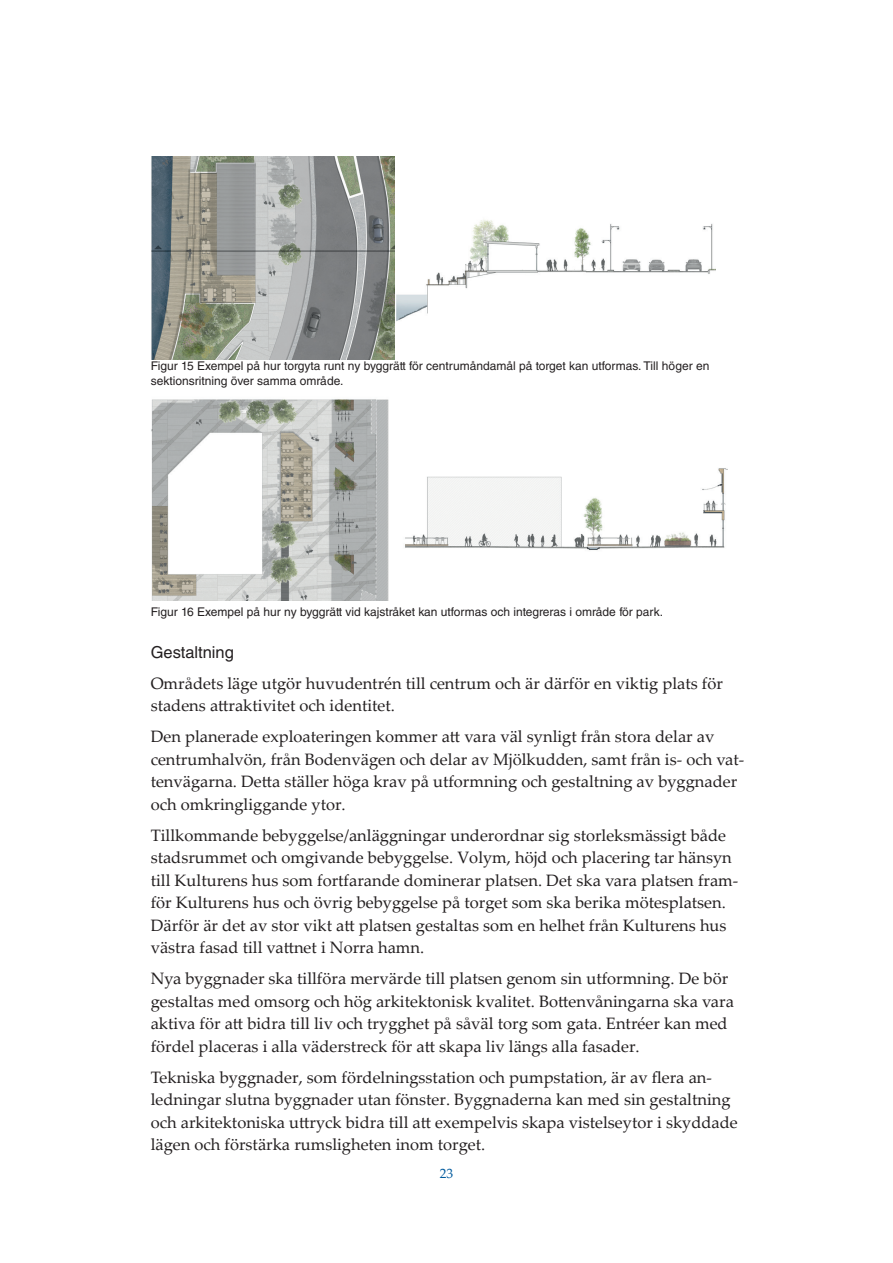
<style>
.page{position:relative;width:893px;height:1263px;background:#fff}
.page>*{position:absolute;margin:0;border:0;box-sizing:border-box;transform-origin:0 0}
.t1{font:16.5px/22.5px "Palatino Linotype";color:#231f20}
.t2{font:16.5px "Helvetica LT Std";color:#231f20}
.t3{font:13.5px "Palatino Linotype";color:#015a9d}
.t4{font:12px/14.4px "Helvetica LT Std";color:#231f20}
</style>
<div class="page">
<img style="left:151px;top:156px;width:243px;height:203px">
<img style="left:396px;top:220px;width:320px;height:101px">
<img style="left:151px;top:399px;width:238px;height:201px">
<img style="left:405px;top:468px;width:322px;height:82px">
<p class="t4" style="left:151px;top:359px;width:560px">Figur 15 Exempel på hur torgyta runt ny byggrätt för centrumåndamål på torget kan utformas. Till höger en sektionsritning över samma område.</p>
<p class="t4" style="left:151px;top:604px;width:514px">Figur 16 Exempel på hur ny byggrätt vid kajstråket kan utformas och integreras i område för park.</p>
<p class="t2" style="left:151px;top:642px;width:85px">Gestaltning</p>
<p class="t1" style="left:151px;top:671px;width:574px">Områdets läge utgör huvudentrén till centrum och är därför en viktig plats för stadens attraktivitet och identitet.</p>
<p class="t1" style="left:151px;top:725px;width:595px">Den planerade exploateringen kommer att vara väl synligt från stora delar av centrumhalvön, från Bodenvägen och delar av Mjölkudden, samt från is- och vat&shy;tenvägarna. Detta ställer höga krav på utformning och gestaltning av byggnader och omkringliggande ytor.</p>
<p class="t1" style="left:151px;top:823px;width:589px">Tillkommande bebyggelse/anläggningar underordnar sig storleksmässigt både stadsrummet och omgivande bebyggelse. Volym, höjd och placering tar hänsyn till Kulturens hus som fortfarande dominerar platsen. Det ska vara platsen fram&shy;för Kulturens hus och övrig bebyggelse på torget som ska berika mötesplatsen.<br>Därför är det av stor vikt att platsen gestaltas som en helhet från Kulturens hus västra fasad till vattnet i Norra hamn.</p>
<p class="t1" style="left:151px;top:967px;width:585px">Nya byggnader ska tillföra mervärde till platsen genom sin utformning. De bör gestaltas med omsorg och hög arkitektonisk kvalitet. Bottenvåningarna ska vara aktiva för att bidra till liv och trygghet på såväl torg som gata. Entréer kan med fördel placeras i alla väderstreck för att skapa liv längs alla fasader.</p>
<p class="t1" style="left:151px;top:1065px;width:589px">Tekniska byggnader, som fördelningsstation och pumpstation, är av flera an&shy;ledningar slutna byggnader utan fönster. Byggnaderna kan med sin gestaltning och arkitektoniska uttryck bidra till att exempelvis skapa vistelseytor i skyddade lägen och förstärka rumsligheten inom torget.</p>
<p class="t3" style="left:440px;top:1163px;width:15px">23</p>
</div>
